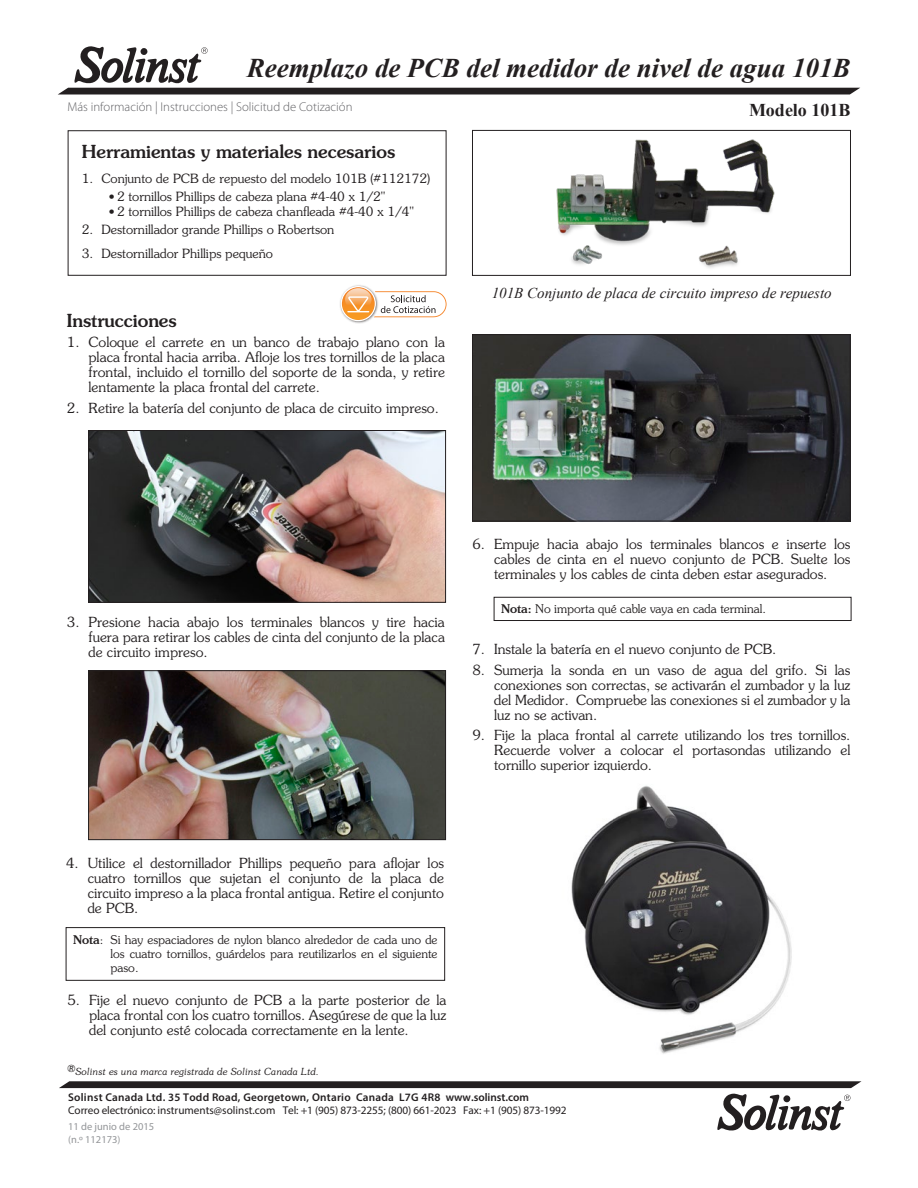
<style>
.page{position:relative;width:918px;height:1188px;background:#fff}
.page>*{position:absolute;margin:0;border:0;box-sizing:border-box;transform-origin:0 0}
.t1{font:italic 700 27px "Times New Roman";color:#231f20}
.ToolBox_Title{font:500 18px "Souvenir Std";color:#231f20}
.Subtitle{font:500 18px "Souvenir Std";color:#231f20}
.t2{font:700 18px "Times New Roman";color:#231f20}
.Figure_Caption{font:italic 15px "Times New Roman";color:#231f20}
.Numbered_Paragraph{font:300 13.95px/15px "Souvenir Std";color:#231f20;text-align:justify}
.t3{font:300 12.75px "Souvenir Std";color:#231f20}
.ToolBox_List{font:300 12.75px "Myriad Pro";color:#636366}
.Notes_Text{font:300 12px/14.2px "Souvenir Std";color:#231f20;text-align:justify}
.t4{font:11.25px "Myriad Pro";letter-spacing:-.01em;color:#231f20}
.t5{font:600 11.25px "Myriad Pro";letter-spacing:.02em;color:#231f20}
.t6{font:10.5px/13px "Myriad Pro";color:#939598}
.t7{font:italic 300 9.75px "Souvenir Std";color:#231f20}
.s1{font-weight:500}
</style>
<div class="page">
<svg style="left:59px;top:1081px;width:803px;height:50px"></svg>
<svg style="left:58px;top:46px;width:802px;height:48px"></svg>
<img style="left:571px;top:785px;width:221px;height:269px">
<img style="left:90px;top:432px;width:354px;height:169px">
<div style="left:88px;top:430px;width:358px;height:173px;border:1px solid #231f20"></div>
<img style="left:90px;top:672px;width:354px;height:166px">
<div style="left:88px;top:670px;width:358px;height:170px;border:1px solid #231f20"></div>
<img style="left:556px;top:139px;width:219px;height:129px">
<div style="left:472px;top:130px;width:379px;height:146px;border:1px solid #231f20"></div>
<img style="left:474px;top:336px;width:374px;height:183px">
<div style="left:472px;top:334px;width:378px;height:187px;border:1px solid #231f20"></div>
<div style="left:68px;top:130px;width:378px;height:146px;border:1px solid #231f20"></div>
<div style="left:66px;top:927px;width:379px;height:54px;border:1px solid #231f20"></div>
<div style="left:494px;top:597px;width:357px;height:24px;border:1px solid #231f20"></div>
<img style="left:350px;top:321px;width:18px;height:3px">
<svg style="left:340px;top:285px;width:107px;height:36px"></svg>
<h1 class="t1" style="left:247px;top:50px;width:605px">Reemplazo de PCB del medidor de nivel de agua 101B</h1>
<p class="t2" style="left:749px;top:97px;width:103px">Modelo 101B</p>
<p class="ToolBox_List" style="left:68px;top:100px;width:287px">Más información | Instrucciones | Solicitud de Cotización</p>
<p class="ToolBox_Title" style="left:82px;top:141px;width:315px">Herramientas y materiales necesarios</p>
<p class="t3" style="left:82px;top:171px;width:350px">1. Conjunto de PCB de repuesto del modelo 101B (#112172)</p>
<p class="t3" style="left:109px;top:189px;width:278px">• 2 tornillos Phillips de cabeza plana #4-40 x 1/2"</p>
<p class="t3" style="left:109px;top:204px;width:307px">• 2 tornillos Phillips de cabeza chanfleada #4-40 x 1/4"</p>
<p class="t3" style="left:82px;top:222px;width:254px">2. Destornillador grande Phillips o Robertson</p>
<p class="t3" style="left:82px;top:246px;width:193px">3. Destornillador Phillips pequeño</p>
<p class="Subtitle" style="left:67px;top:309px;width:111px">Instrucciones</p>
<p class="Numbered_Paragraph" style="left:89px;top:335px;width:358px;text-indent:-22px">1. Coloque el carrete en un banco de trabajo plano con la placa frontal hacia arriba. Afloje los tres tornillos de la placa frontal, incluido el tornillo del soporte de la sonda, y retire lentamente la placa frontal del carrete.</p>
<p class="Numbered_Paragraph" style="left:67px;top:400px;width:374px">2. Retire la batería del conjunto de placa de circuito impreso.</p>
<p class="Figure_Caption" style="left:492px;top:283px;width:341px">101B Conjunto de placa de circuito impreso de repuesto</p>
<p class="Numbered_Paragraph" style="left:89px;top:614px;width:358px;text-indent:-22px">3. Presione hacia abajo los terminales blancos y tire hacia fuera para retirar los cables de cinta del conjunto de la placa de circuito impreso.</p>
<p class="Numbered_Paragraph" style="left:494px;top:537px;width:358px;text-indent:-22px">6. Empuje hacia abajo los terminales blancos e inserte los cables de cinta en el nuevo conjunto de PCB. Suelte los terminales y los cables de cinta deben estar asegurados.</p>
<p class="Notes_Text" style="left:501px;top:602px;width:266px"><span class="s1">Nota:</span> No importa qué cable vaya en cada terminal.</p>
<p class="Numbered_Paragraph" style="left:472px;top:642px;width:305px">7. Instale la batería en el nuevo conjunto de PCB.</p>
<p class="Numbered_Paragraph" style="left:494px;top:662px;width:358px;text-indent:-22px">8. Sumerja la sonda en un vaso de agua del grifo. Si las conexiones son correctas, se activarán el zumbador y la luz del Medidor. Compruebe las conexiones si el zumbador y la luz no se activan.</p>
<p class="Numbered_Paragraph" style="left:494px;top:728px;width:358px;text-indent:-22px">9. Fije la placa frontal al carrete utilizando los tres tornillos.<br>Recuerde volver a colocar el portasondas utilizando el tornillo superior izquierdo.</p>
<p class="Numbered_Paragraph" style="left:88px;top:855px;width:358px;text-indent:-22px">4. Utilice el destornillador Phillips pequeño para aflojar los cuatro tornillos que sujetan el conjunto de la placa de circuito impreso a la placa frontal antigua. Retire el conjunto de PCB.</p>
<p class="Notes_Text" style="left:111px;top:932px;width:329px;text-indent:-38px"><span class="s1">Nota</span>: Si hay espaciadores de nylon blanco alrededor de cada uno de los cuatro tornillos, guárdelos para reutilizarlos en el siguiente paso.</p>
<p class="Numbered_Paragraph" style="left:89px;top:993px;width:359px;text-indent:-22px">5. Fije el nuevo conjunto de PCB a la parte posterior de la placa frontal con los cuatro tornillos. Asegúrese de que la luz del conjunto esté colocada correctamente en la lente.</p>
<p class="t7" style="left:68px;top:1066px;width:253px">®Solinst es una marca registrada de Solinst Canada Ltd.</p>
<p class="t5" style="left:68px;top:1090px;width:462px">Solinst Canada Ltd. 35 Todd Road, Georgetown, Ontario Canada L7G 4R8 www.solinst.com</p>
<p class="t4" style="left:68px;top:1103px;width:500px">Correo electrónico: instruments@solinst.com Tel: +1 (905) 873-2255; (800) 661-2023 Fax: +1 (905) 873-1992</p>
<p class="t6" style="left:68px;top:1119px;width:87px">11 de junio de 2015 (n.º 112173)</p>
</div>
